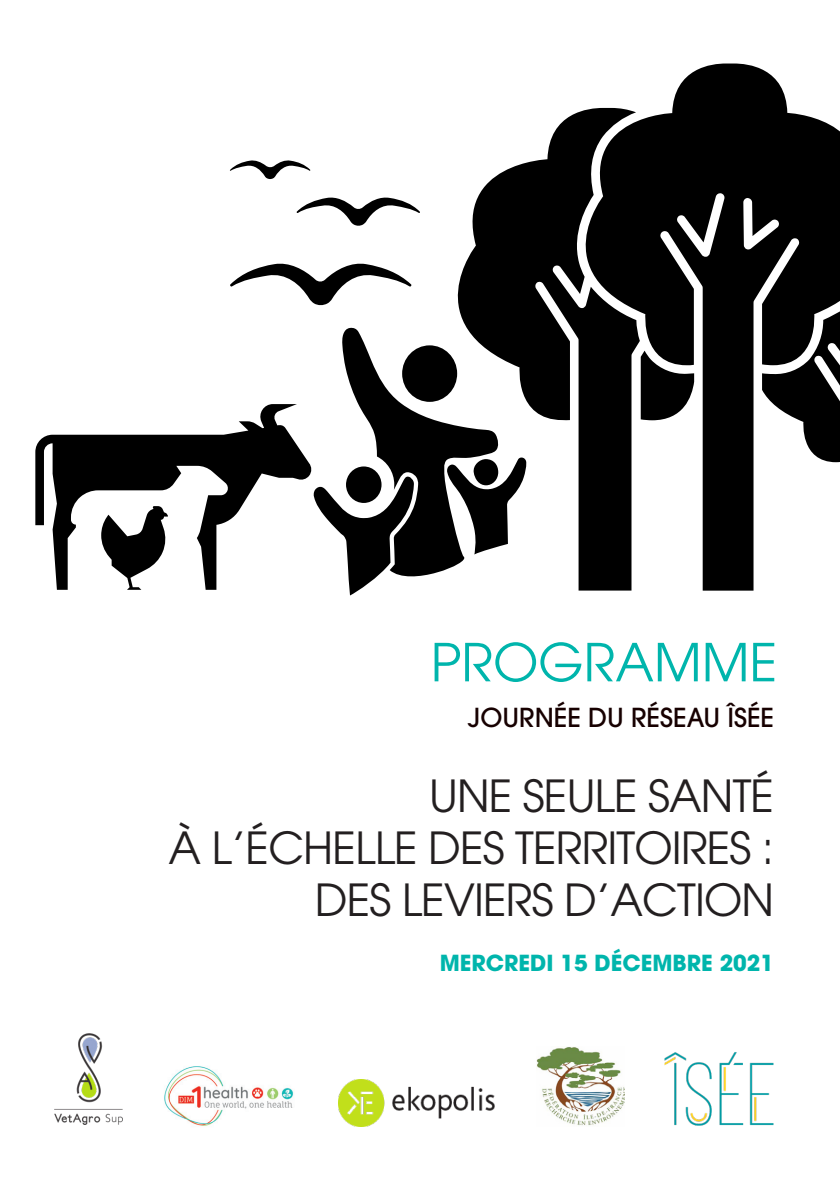
<style>
.page{position:relative;width:840px;height:1191px;background:#fff}
.page>*{position:absolute;margin:0;border:0;box-sizing:border-box;transform-origin:0 0}
.page_1___PROGRAMME{font:52px "Avant Garde";color:#00b5ac}
.page_1___sous-titre{font:44px/52px "Avant Garde";letter-spacing:-.02em;color:#231f20;text-align:right}
.page_1___type_d_évén{font:500 26px "Avant Garde";color:#170000}
.page_1___date{font:700 22px "Avant Garde";color:#00b5ac}
</style>
<div class="page">
<svg style="left:35px;top:404px;width:277px;height:186px"></svg>
<svg style="left:313px;top:327px;width:101px;height:268px"></svg>
<svg style="left:414px;top:159px;width:129px;height:418px"></svg>
<svg style="left:543px;top:63px;width:296px;height:527px;fill:#000"></svg>
<svg style="left:230px;top:263px;width:182px;height:43px"></svg>
<svg style="left:296px;top:196px;width:124px;height:30px"></svg>
<svg style="left:229px;top:160px;width:81px;height:19px"></svg>
<img style="left:536px;top:1047px;width:87px;height:79px">
<img style="left:164px;top:1066px;width:129px;height:60px">
<img style="left:338px;top:1079px;width:156px;height:47px">
<img style="left:664px;top:1052px;width:109px;height:73px">
<img style="left:54px;top:1034px;width:69px;height:90px">
<p class="page_1___PROGRAMME" style="left:430px;top:631px;width:348px">PROGRAMME</p>
<p class="page_1___type_d_évén" style="left:467px;top:701px;width:308px">JOURNÉE DU RÉSEAU ÎSÉE</p>
<p class="page_1___sous-titre" style="left:168px;top:770px;width:606px">UNE SEULE SANTÉ<br>À L’ÉCHELLE DES TERRITOIRES :<br>DES LEVIERS D’ACTION</p>
<p class="page_1___date" style="left:439px;top:949px;width:336px">MERCREDI 15 DÉCEMBRE 2021</p>
</div>
